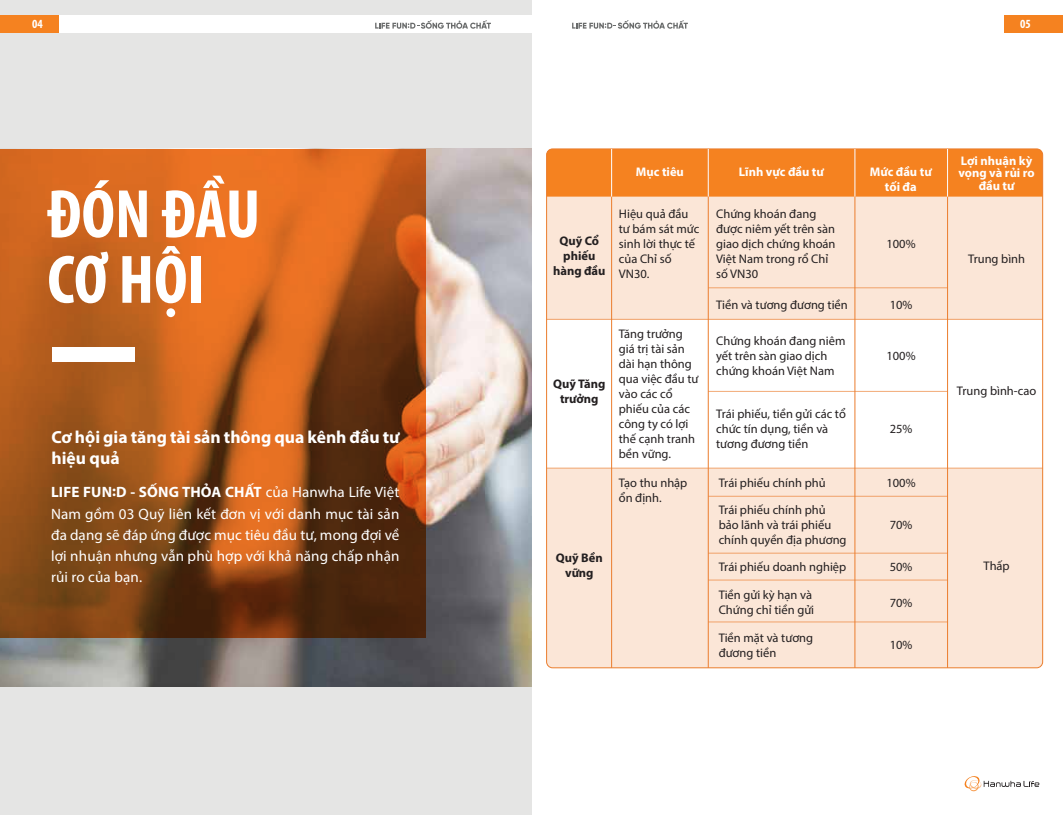
<style>
.page{position:relative;width:1063px;height:815px;background:#fff}
.page>*{position:absolute;margin:0;border:0;box-sizing:border-box;transform-origin:0 0}
.t1{font:700 condensed 69.12px/65.6px "Myriad Pro";color:#fff}
.t2{font:700 17.5px/21px "Myriad Pro";color:#fff}
.t3{font:15px/21.2px "Myriad Pro";letter-spacing:.01em;color:#fff;text-align:justify}
.t4{font:12.5px/15px "Myriad Pro";color:#231f20}
.t5{font:700 12.5px/12.5px "Myriad Pro";color:#fff;text-align:center}
.t6{font:700 12.5px/15px "Myriad Pro";color:#231f20;text-align:center}
.t7{font:700 condensed 12.5px "Myriad Pro";color:#fff}
.s1{font-weight:700}
</style>
<div class="page">
<div style="left:0;top:0;width:531px;height:815px;background:#e5e5e4"></div>
<img style="left:0;top:149px;width:531px;height:537px">
<svg style="left:0;top:149px;width:426px;height:488px;background:#a5521a"></svg>
<svg style="left:964px;top:777px;width:76px;height:14px"></svg>
<hr style="left:959px;top:776px;width:86px;height:1px;background:#35c5ef">
<hr style="left:959px;top:791px;width:86px;height:1px;background:#35c5ef">
<hr style="left:959px;top:797px;width:86px;height:1px;background:#35c5ef">
<div style="left:0;top:15px;width:1063px;height:18px;background:#fff"></div>
<div style="left:0;top:15px;width:59px;height:18px;background:#f58220"></div>
<div style="left:1004px;top:15px;width:59px;height:18px;background:#f58220"></div>
<svg style="left:375px;top:20px;width:116px;height:9px"></svg>
<svg style="left:572px;top:20px;width:116px;height:9px"></svg>
<div style="left:52px;top:348px;width:82px;height:14px;background:#fff"></div>
<div style="left:548px;top:197px;width:493px;height:122px;background:#fbe6d7"></div>
<div style="left:548px;top:469px;width:495px;height:199px;background:#fbe6d7"></div>
<div style="left:548px;top:150px;width:495px;height:47px;background:#f58220"></div>
<hr style="left:611px;top:149px;width:1px;height:519px;background:#eb7d2d">
<hr style="left:708px;top:149px;width:1px;height:519px;background:#eb7d2d">
<hr style="left:854px;top:149px;width:1px;height:519px;background:#eb7d2d">
<hr style="left:611px;top:149px;width:1px;height:48px;background:#fff">
<hr style="left:708px;top:149px;width:1px;height:48px;background:#fff">
<hr style="left:947px;top:149px;width:1px;height:519px;background:#eb7d2d">
<hr style="left:854px;top:149px;width:1px;height:48px;background:#fff">
<hr style="left:947px;top:149px;width:1px;height:48px;background:#fff">
<hr style="left:708px;top:287px;width:240px;height:1px;background:#eb7d2d">
<hr style="left:547px;top:319px;width:496px;height:1px;background:#eb7d2d">
<hr style="left:547px;top:468px;width:496px;height:1px;background:#eb7d2d">
<hr style="left:708px;top:391px;width:240px;height:1px;background:#eb7d2d">
<hr style="left:708px;top:496px;width:240px;height:1px;background:#eb7d2d">
<hr style="left:708px;top:553px;width:240px;height:1px;background:#eb7d2d">
<hr style="left:708px;top:580px;width:240px;height:1px;background:#eb7d2d">
<hr style="left:708px;top:621px;width:240px;height:1px;background:#eb7d2d">
<p class="t7" style="left:32px;top:16px;width:12px">04</p>
<p class="t7" style="left:1020px;top:16px;width:12px">05</p>
<h1 class="t1" style="left:47px;top:180px;width:215px">ĐÓN ĐẦU<br>CƠ HỘI</h1>
<h2 class="t2" style="left:51px;top:426px;width:349px">Cơ hội gia tăng tài sản thông qua kênh đầu tư hiệu quả</h2>
<p class="t3" style="left:51px;top:482px;width:350px"><span class="s1">LIFE FUN:D - SỐNG THỎA CHẤT</span> của Hanwha Life Việt Nam gồm 03 Quỹ liên kết đơn vị với danh mục tài sản đa dạng sẽ đáp ứng được mục tiêu đầu tư, mong đợi về lợi nhuận nhưng vẫn phù hợp với khả năng chấp nhận rủi ro của bạn.</p>
<p class="t6" style="left:553px;top:233px;width:54px">Quỹ Cổ phiếu hàng đầu</p>
<p class="t6" style="left:553px;top:376px;width:54px">Quỹ Tăng trưởng</p>
<p class="t6" style="left:556px;top:550px;width:48px">Quỹ Bền vững</p>
<p class="t5" style="left:636px;top:165px;width:49px">Mục tiêu</p>
<p class="t5" style="left:739px;top:165px;width:86px">Lĩnh vực đầu tư</p>
<p class="t5" style="left:870px;top:164px;width:63px;line-height:15px">Mức đầu tư tối đa</p>
<p class="t5" style="left:958px;top:154px;width:78px">Lợi nhuận kỳ vọng và rủi ro đầu tư</p>
<p class="t4" style="left:619px;top:206px;width:82px">Hiệu quả đầu tư bám sát mức sinh lời thực tế của Chỉ số<br>VN30.</p>
<p class="t4" style="left:716px;top:206px;width:121px">Chứng khoán đang được niêm yết trên sàn giao dịch chứng khoán<br>Việt Nam trong rổ Chỉ số VN30</p>
<p class="t4" style="left:886px;top:236px;width:31px">100%</p>
<p class="t4" style="left:716px;top:297px;width:133px">Tiền và tương đương tiền</p>
<p class="t4" style="left:890px;top:297px;width:24px">10%</p>
<p class="t4" style="left:619px;top:326px;width:81px">Tăng trưởng giá trị tài sản dài hạn thông qua việc đầu tư vào các cổ phiếu của các công ty có lợi thế cạnh tranh bền vững.</p>
<p class="t4" style="left:716px;top:333px;width:131px">Chứng khoán đang niêm yết trên sàn giao dịch chứng khoán Việt Nam</p>
<p class="t4" style="left:716px;top:406px;width:131px">Trái phiếu, tiền gửi các tổ chức tín dụng, tiền và tương đương tiền</p>
<p class="t4" style="left:619px;top:475px;width:70px">Tạo thu nhập ổn định.</p>
<p class="t4" style="left:719px;top:470px;width:108px;line-height:26.8px">Trái phiếu chính phủ<br>Trái phiếu chính phủ</p>
<p class="t4" style="left:719px;top:517px;width:129px">bảo lãnh và trái phiếu chính quyền địa phương</p>
<p class="t4" style="left:719px;top:559px;width:129px">Trái phiếu doanh nghiệp</p>
<p class="t4" style="left:719px;top:587px;width:97px">Tiền gửi kỳ hạn và<br>Chứng chỉ tiền gửi</p>
<p class="t4" style="left:719px;top:630px;width:96px">Tiền mặt và tương đương tiền</p>
<p class="t4" style="left:886px;top:349px;width:31px">100%</p>
<p class="t4" style="left:890px;top:421px;width:24px">25%</p>
<p class="t4" style="left:886px;top:476px;width:31px">100%</p>
<p class="t4" style="left:890px;top:517px;width:24px">70%</p>
<p class="t4" style="left:890px;top:559px;width:24px">50%</p>
<p class="t4" style="left:890px;top:595px;width:24px">70%</p>
<p class="t4" style="left:890px;top:637px;width:24px">10%</p>
<p class="t4" style="left:968px;top:251px;width:59px">Trung bình</p>
<p class="t4" style="left:957px;top:383px;width:81px">Trung bình-cao</p>
<p class="t4" style="left:984px;top:558px;width:28px">Thấp</p>
</div>
